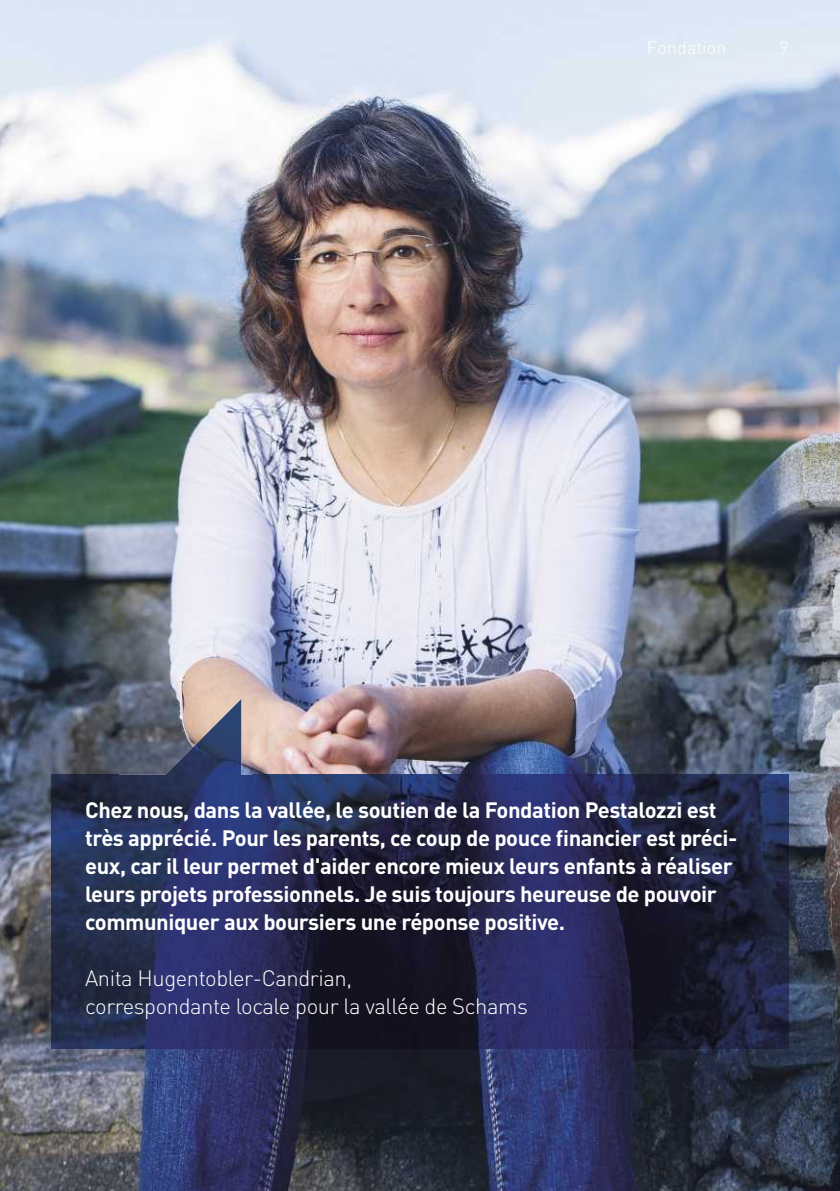
<style>
.page{position:relative;width:840px;height:1191px;background:#fff}
.page>*{position:absolute;margin:0;border:0;box-sizing:border-box;transform-origin:0 0}
.t1{font:700 22px/28px "DIN";letter-spacing:-.02em;color:#fff}
.t2{font:300 22px/28px "DIN";letter-spacing:-.02em;color:#fff}
.t3{font:300 18px "DIN";letter-spacing:.005em;color:#fff}
</style>
<div class="page">
<img style="left:0;top:0;width:839px;height:1191px">
<img style="left:118px;top:699px;width:134px;height:349px">
<img style="left:51px;top:774px;width:67px;height:274px">
<img style="left:252px;top:774px;width:536px;height:274px">
<p class="t3" style="left:646px;top:37px;width:81px">Fondation</p>
<p class="t3" style="left:779px;top:37px;width:11px">9</p>
<p class="t1" style="left:85px;top:794px;width:653px">Chez nous, dans la vallée, le soutien de la Fondation Pestalozzi est très apprécié. Pour les parents, ce coup de pouce financier est préci&shy;eux, car il leur permet d'aider encore mieux leurs enfants à réaliser leurs projets professionnels. Je suis toujours heureuse de pouvoir communiquer aux boursiers une réponse positive.</p>
<p class="t2" style="left:85px;top:963px;width:444px">Anita Hugentobler-Candrian,<br>correspondante locale pour la vallée de Schams</p>
</div>
